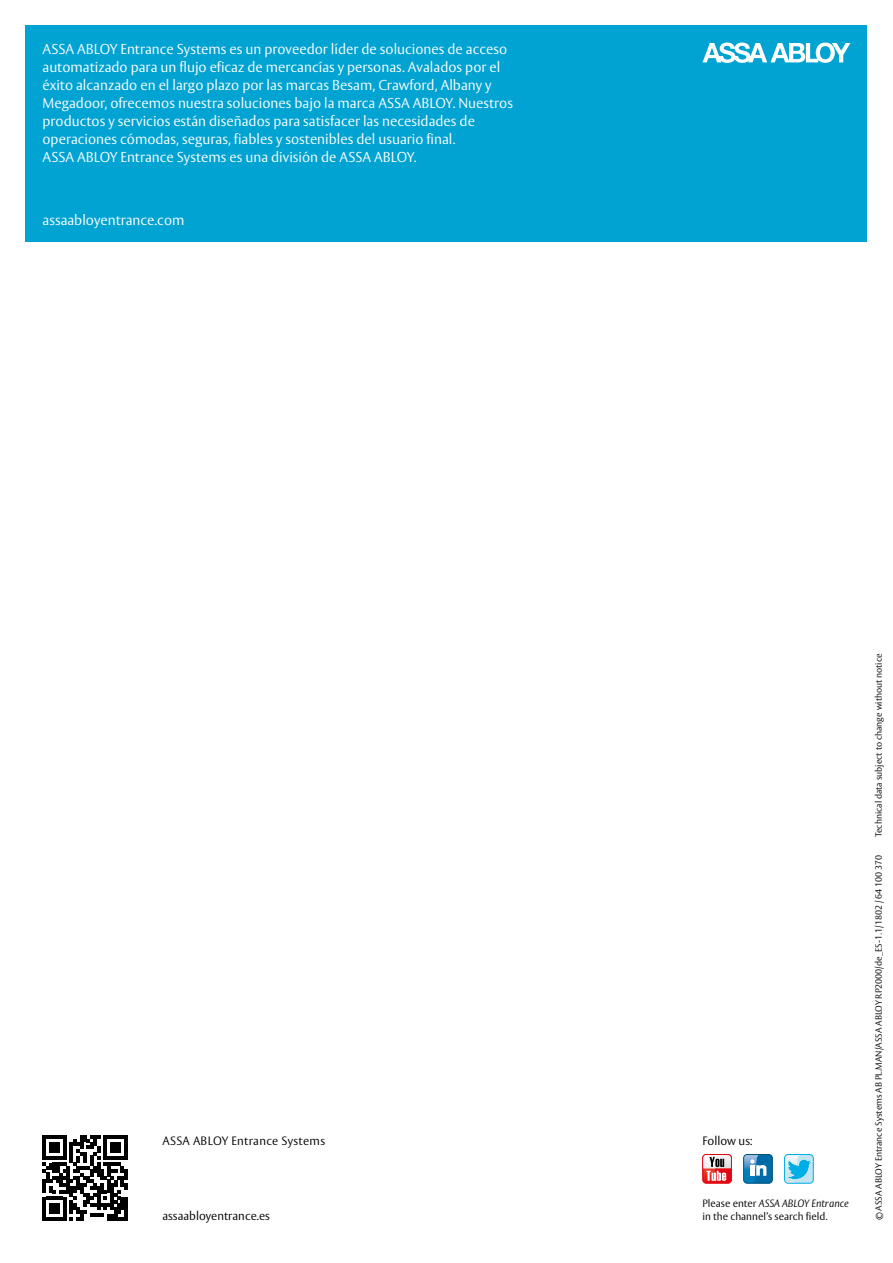
<style>
.page{position:relative;width:893px;height:1263px;background:#fff}
.page>*{position:absolute;margin:0;border:0;box-sizing:border-box;transform-origin:0 0}
.t1{font:300 14.25px/18px "ASSA Vesta";color:#fff}
.t2{font:300 12px "ASSA Vesta";color:#000}
.t3{font:300 12px "ASSA Vesta";letter-spacing:.025em;color:#000}
.t4{font:300 10.5px/13.5px "ASSA Vesta";color:#000}
.t5{font:300 9px "ASSA Vesta";color:#000}
.s1{font-style:italic}
</style>
<div class="page">
<div style="left:26px;top:26px;width:841px;height:216px;background:#00a3d2"></div>
<svg style="left:702px;top:43px;width:148px;height:20px"></svg>
<svg style="left:43px;top:1135px;width:85px;height:85px"></svg>
<div style="left:702px;top:1154px;width:30px;height:29px;border:1px solid #e30613;border-radius:4px"></div>
<svg style="left:702px;top:1154px;width:30px;height:28px"></svg>
<div style="left:744px;top:1154px;width:28px;height:29px;background:#006ba6;border-radius:4px"></div>
<div style="left:743px;top:1154px;width:30px;height:29px;border:1px solid #005279;border-radius:4px"></div>
<svg style="left:744px;top:1155px;width:22px;height:27px"></svg>
<div style="left:784px;top:1154px;width:29px;height:29px;border:1px solid #00ade4;border-radius:4px"></div>
<svg style="left:785px;top:1155px;width:28px;height:27px"></svg>
<p class="t1" style="left:43px;top:41px;width:472px">ASSA ABLOY Entrance Systems es un proveedor líder de soluciones de acceso automatizado para un flujo eficaz de mercancías y personas. Avalados por el éxito alcanzado en el largo plazo por las marcas Besam, Crawford, Albany y Megadoor, ofrecemos nuestra soluciones bajo la marca ASSA ABLOY. Nuestros productos y servicios están diseñados para satisfacer las necesidades de operaciones cómodas, seguras, fiables y sostenibles del usuario final.<br>ASSA ABLOY Entrance Systems es una división de ASSA ABLOY.</p>
<p class="t1" style="left:43px;top:211px;width:143px">assaabloyentrance.com</p>
<p class="t3" style="left:162px;top:1133px;width:164px">ASSA ABLOY Entrance Systems</p>
<p class="t2" style="left:162px;top:1209px;width:109px">assaabloyentrance.es</p>
<p class="t2" style="left:702px;top:1133px;width:52px">Follow us:</p>
<p class="t4" style="left:702px;top:1197px;width:148px">Please enter <span class="s1">ASSA ABLOY Entrance </span>in the channel’s search field.</p>
<p class="t5" style="left:873px;top:837px;width:185px;rotate:-90deg">Technical data subject to change without notice</p>
<p class="t5" style="left:873px;top:1220px;width:367px;rotate:-90deg">© ASSA ABLOY Entrance Systems AB PL.MAN/ASSA ABLOY RP2000/de_ES-1.1/1802 / 64 100 370</p>
</div>
